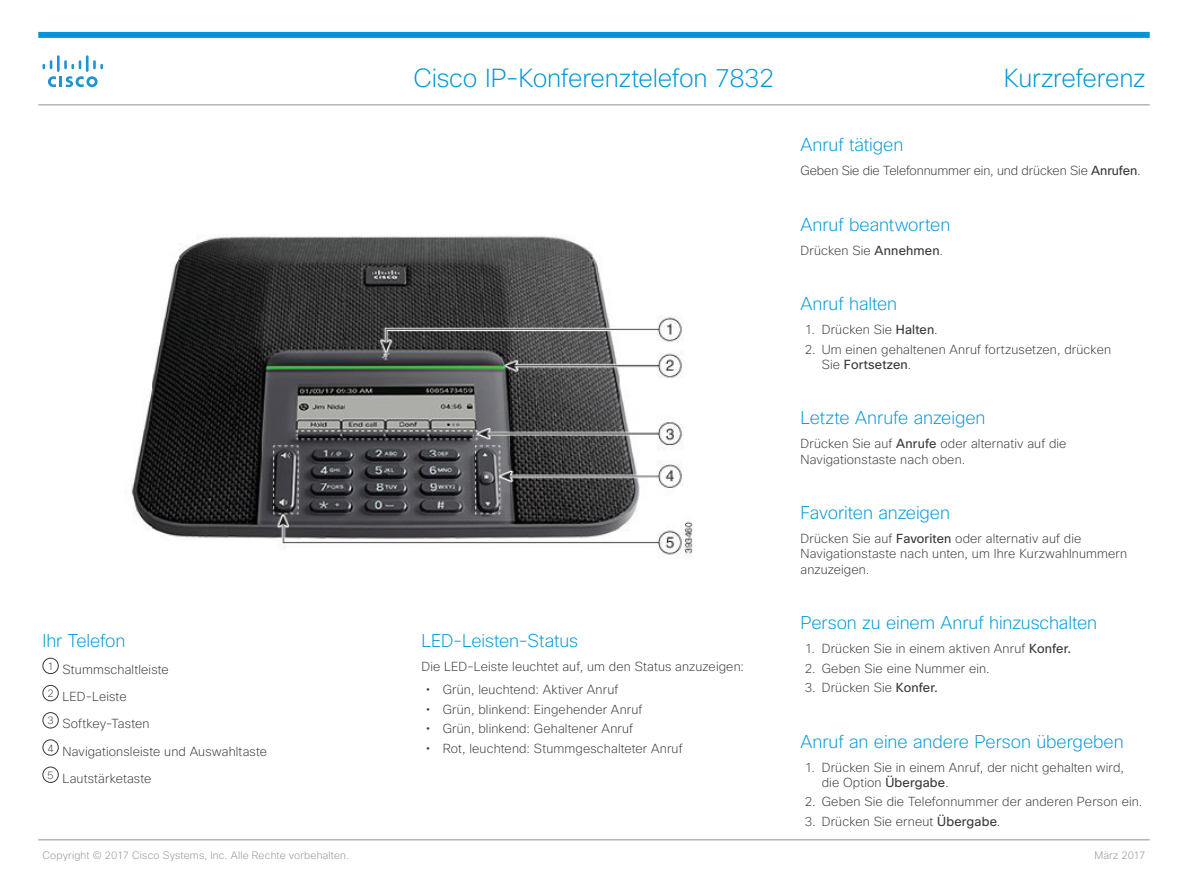
<style>
.page{position:relative;width:1188px;height:893px;background:#fff}
.page>*{position:absolute;margin:0;border:0;box-sizing:border-box;transform-origin:0 0}
.Header_center__produ{font:200 25.5px "Cisco Sans";letter-spacing:-.01em;color:#0096d6}
.Header_right__docume{font:200 25.5px "Cisco Sans";letter-spacing:-.01em;color:#0096d6}
.title__2_in__chapte{font:200 18px "Cisco Sans";letter-spacing:-.005em;color:#0096d6}
.Only_one_step{font:200 12.75px/15.3px "Cisco Sans";letter-spacing:.01em;color:#393636}
.p__1{font:200 12.75px "Cisco Sans";letter-spacing:.01em;color:#393636}
.Only_one_step-2{font:200 12.75px "Cisco Sans";letter-spacing:-.01em;color:#393636}
.Footer_left{font:200 10.5px "Cisco Sans";letter-spacing:.015em;color:#918f90}
.Footer_right{font:200 10.5px "Cisco Sans";letter-spacing:.005em;color:#918f90}
.t1{font:200 10.5px "Cisco Sans";color:#393636}
.s1{font-weight:400}
</style>
<div class="page">
<div style="left:38px;top:32px;width:1112px;height:6px;background:#0096d6"></div>
<svg style="left:48px;top:76px;width:50px;height:11px"></svg>
<svg style="left:43px;top:60px;width:9px;height:9px"></svg>
<hr style="left:57px;top:55px;width:3px;height:17px;background:#1d95d3">
<svg style="left:64px;top:60px;width:17px;height:9px"></svg>
<hr style="left:86px;top:55px;width:3px;height:17px;background:#1d95d3">
<svg style="left:93px;top:60px;width:10px;height:9px"></svg>
<hr style="left:38px;top:104px;width:1112px;height:1px;background:#918f90">
<hr style="left:38px;top:839px;width:1112px;height:1px;background:#918f90">
<div style="left:43px;top:658px;width:16px;height:16px;border:1px solid #393636;border-radius:50%"></div>
<div style="left:43px;top:685px;width:16px;height:16px;border:1px solid #393636;border-radius:50%"></div>
<div style="left:43px;top:712px;width:16px;height:16px;border:1px solid #393636;border-radius:50%"></div>
<div style="left:43px;top:739px;width:16px;height:17px;border:1px solid #393636;border-radius:50%"></div>
<div style="left:43px;top:767px;width:16px;height:16px;border:1px solid #393636;border-radius:50%"></div>
<img style="left:131px;top:234px;width:562px;height:325px">
<p class="Header_center__produ" style="left:414px;top:62px;width:362px">Cisco IP-Konferenztelefon 7832</p>
<p class="Header_right__docume" style="left:1004px;top:62px;width:143px">Kurzreferenz</p>
<p class="title__2_in__chapte" style="left:801px;top:133px;width:104px">Anruf tätigen</p>
<p class="Only_one_step-2" style="left:801px;top:162px;width:342px">Geben Sie die Telefonnummer ein, und drücken Sie <span class="s1">Anrufen</span>.</p>
<p class="title__2_in__chapte" style="left:801px;top:213px;width:151px">Anruf beantworten</p>
<p class="Only_one_step" style="left:801px;top:243px;width:144px">Drücken Sie <span class="s1">Annehmen</span>.</p>
<p class="title__2_in__chapte" style="left:801px;top:292px;width:98px">Anruf halten</p>
<p class="Only_one_step" style="left:805px;top:322px;width:135px">1. Drücken Sie <span class="s1">Halten</span>.</p>
<p class="Only_one_step" style="left:822px;top:342px;width:291px;text-indent:-17px">2. Um einen gehaltenen Anruf fortzusetzen, drücken<br>Sie <span class="s1">Fortsetzen</span>.</p>
<p class="title__2_in__chapte" style="left:43px;top:629px;width:84px">Ihr Telefon</p>
<p class="t1" style="left:47px;top:659px;width:8px">1</p>
<p class="p__1" style="left:63px;top:661px;width:108px">Stummschaltleiste</p>
<p class="t1" style="left:47px;top:687px;width:8px">2</p>
<p class="p__1" style="left:63px;top:688px;width:66px">LED-Leiste</p>
<p class="t1" style="left:47px;top:714px;width:8px">3</p>
<p class="p__1" style="left:63px;top:716px;width:89px">Softkey-Tasten</p>
<p class="t1" style="left:47px;top:741px;width:8px">4</p>
<p class="p__1" style="left:63px;top:743px;width:206px">Navigationsleiste und Auswahltaste</p>
<p class="t1" style="left:47px;top:768px;width:8px">5</p>
<p class="p__1" style="left:63px;top:770px;width:90px">Lautstärketaste</p>
<p class="title__2_in__chapte" style="left:422px;top:629px;width:158px">LED-Leisten-Status</p>
<p class="p__1" style="left:422px;top:658px;width:324px">Die LED-Leiste leuchtet auf, um den Status anzuzeigen:</p>
<p class="Only_one_step" style="left:443px;top:683px;width:177px">Grün, leuchtend: Aktiver Anruf</p>
<p class="Only_one_step" style="left:443px;top:702px;width:201px">Grün, blinkend: Eingehender Anruf</p>
<p class="Only_one_step" style="left:443px;top:722px;width:192px">Grün, blinkend: Gehaltener Anruf</p>
<p class="Only_one_step" style="left:443px;top:741px;width:241px">Rot, leuchtend: Stummgeschalteter Anruf</p>
<p class="title__2_in__chapte" style="left:801px;top:406px;width:186px">Letzte Anrufe anzeigen</p>
<p class="Only_one_step" style="left:801px;top:437px;width:268px">Drücken Sie auf <span class="s1">Anrufe</span> oder alternativ auf die<br>Navigationstaste nach oben.</p>
<p class="title__2_in__chapte" style="left:801px;top:501px;width:151px">Favoriten anzeigen</p>
<p class="Only_one_step" style="left:801px;top:531px;width:328px">Drücken Sie auf <span class="s1">Favoriten</span> oder alternativ auf die<br>Navigationstaste nach unten, um Ihre Kurzwahlnummern anzuzeigen.</p>
<p class="title__2_in__chapte" style="left:801px;top:611px;width:298px">Person zu einem Anruf hinzuschalten</p>
<p class="Only_one_step" style="left:805px;top:641px;width:268px">1. Drücken Sie in einem aktiven Anruf <span class="s1">Konfer.</span></p>
<p class="Only_one_step" style="left:805px;top:661px;width:187px">2. Geben Sie eine Nummer ein.</p>
<p class="Only_one_step" style="left:805px;top:680px;width:135px">3. Drücken Sie <span class="s1">Konfer.</span></p>
<p class="title__2_in__chapte" style="left:801px;top:730px;width:325px">Anruf an eine andere Person übergeben</p>
<p class="Only_one_step" style="left:822px;top:760px;width:304px;text-indent:-17px">1. Drücken Sie in einem Anruf, der nicht gehalten wird, die Option <span class="s1">Übergabe</span>.</p>
<p class="Only_one_step" style="left:805px;top:795px;width:339px">2. Geben Sie die Telefonnummer der anderen Person ein.</p>
<p class="Only_one_step" style="left:805px;top:814px;width:197px">3. Drücken Sie erneut <span class="s1">Übergabe</span>.</p>
<p class="Footer_left" style="left:43px;top:848px;width:308px">Copyright © 2017 Cisco Systems, Inc. Alle Rechte vorbehalten.</p>
<p class="Footer_right" style="left:1094px;top:848px;width:53px">März 2017</p>
</div>
